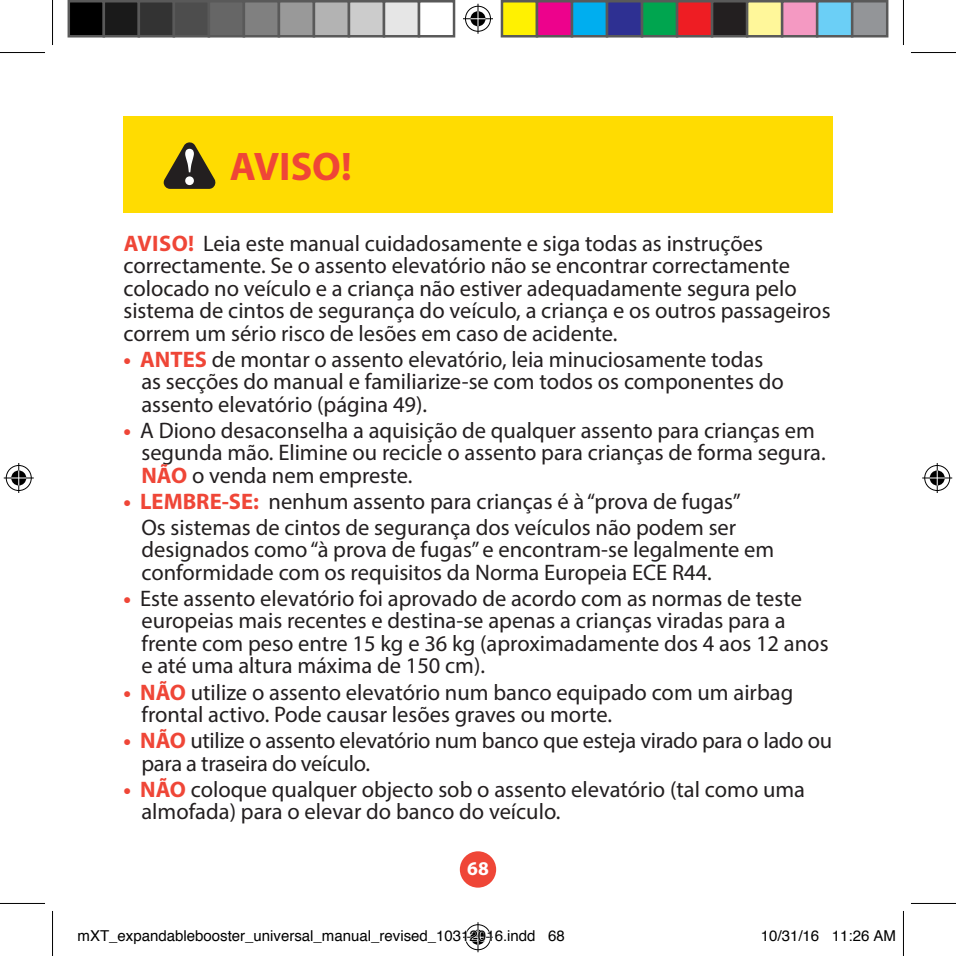
<style>
.page{position:relative;width:956px;height:956px;background:#fff}
.page>*{position:absolute;margin:0;border:0;box-sizing:border-box;transform-origin:0 0}
.t1{font:700 40px "Myriad Pro";color:#ef4637}
.t2{font:22.5px/22.5px "Myriad Pro";color:#231f20}
.t3{font:700 19.5px "Myriad Pro";color:#fff}
.t4{font:15px "Helvetica";color:#000}
.s1{font-weight:700;color:#ef4637}
</style>
<div class="page">
<div style="left:460px;top:851px;width:36px;height:36px;background:#ef4637;border-radius:50%"></div>
<div style="left:123px;top:116px;width:709px;height:97px;background:#ffdc01"></div>
<svg style="left:164px;top:142px;width:52px;height:47px"></svg>
<hr style="left:0;top:52px;width:45px;height:1px;background:#000">
<hr style="left:910px;top:52px;width:45px;height:1px;background:#000">
<hr style="left:0;top:902px;width:45px;height:1px;background:#000">
<hr style="left:910px;top:902px;width:45px;height:1px;background:#000">
<hr style="left:52px;top:0;width:1px;height:45px;background:#000">
<hr style="left:52px;top:910px;width:1px;height:45px;background:#000">
<hr style="left:902px;top:0;width:1px;height:45px;background:#000">
<hr style="left:902px;top:910px;width:1px;height:45px;background:#000">
<div style="left:464px;top:5px;width:28px;height:28px;border:3px solid #fff;border-radius:50%"></div>
<hr style="left:463px;top:17px;width:30px;height:3px;background:#fff">
<hr style="left:476px;top:4px;width:3px;height:30px;background:#fff">
<div style="left:469px;top:10px;width:18px;height:18px;border:3px solid #fff;border-radius:50%"></div>
<div style="left:465px;top:6px;width:26px;height:26px;border:1px solid #000;border-radius:50%"></div>
<hr style="left:463px;top:18px;width:30px;height:1px;background:#000">
<hr style="left:477px;top:4px;width:1px;height:30px;background:#000">
<svg style="left:470px;top:11px;width:15px;height:15px"></svg>
<div style="left:464px;top:923px;width:28px;height:28px;border:3px solid #fff;border-radius:50%"></div>
<hr style="left:476px;top:922px;width:3px;height:30px;background:#fff">
<div style="left:469px;top:928px;width:18px;height:18px;border:3px solid #fff;border-radius:50%"></div>
<div style="left:465px;top:924px;width:26px;height:25px;border:1px solid #000;border-radius:50%"></div>
<hr style="left:477px;top:922px;width:1px;height:30px;background:#000">
<div style="left:5px;top:464px;width:28px;height:28px;border:3px solid #fff;border-radius:50%"></div>
<hr style="left:4px;top:476px;width:30px;height:3px;background:#fff">
<hr style="left:17px;top:463px;width:3px;height:30px;background:#fff">
<div style="left:10px;top:469px;width:18px;height:18px;border:3px solid #fff;border-radius:50%"></div>
<div style="left:6px;top:465px;width:26px;height:26px;border:1px solid #000;border-radius:50%"></div>
<hr style="left:4px;top:477px;width:30px;height:1px;background:#000">
<hr style="left:18px;top:463px;width:1px;height:30px;background:#000">
<svg style="left:11px;top:470px;width:15px;height:15px"></svg>
<div style="left:923px;top:464px;width:28px;height:28px;border:3px solid #fff;border-radius:50%"></div>
<hr style="left:922px;top:476px;width:30px;height:3px;background:#fff">
<hr style="left:935px;top:463px;width:3px;height:30px;background:#fff">
<div style="left:928px;top:469px;width:18px;height:18px;border:3px solid #fff;border-radius:50%"></div>
<div style="left:924px;top:465px;width:25px;height:26px;border:1px solid #000;border-radius:50%"></div>
<hr style="left:922px;top:477px;width:30px;height:1px;background:#000">
<hr style="left:936px;top:463px;width:1px;height:30px;background:#000">
<svg style="left:929px;top:470px;width:15px;height:15px"></svg>
<div style="left:69px;top:1px;width:35px;height:35px;background:#000"></div>
<div style="left:68px;top:0;width:37px;height:37px;border:2px solid #595959"></div>
<div style="left:104px;top:1px;width:35px;height:35px;background:#1a1a1a"></div>
<div style="left:102px;top:0;width:38px;height:37px;border:2px solid #595959"></div>
<div style="left:139px;top:1px;width:35px;height:35px;background:#333"></div>
<div style="left:138px;top:0;width:37px;height:37px;border:2px solid #595959"></div>
<div style="left:174px;top:1px;width:35px;height:35px;background:#4d4d4d"></div>
<div style="left:172px;top:0;width:38px;height:37px;border:2px solid #595959"></div>
<div style="left:209px;top:1px;width:35px;height:35px;background:#666"></div>
<div style="left:208px;top:0;width:37px;height:37px;border:2px solid #595959"></div>
<div style="left:244px;top:1px;width:35px;height:35px;background:#808080"></div>
<div style="left:242px;top:0;width:38px;height:37px;border:2px solid #595959"></div>
<div style="left:279px;top:1px;width:35px;height:35px;background:#999"></div>
<div style="left:278px;top:0;width:37px;height:37px;border:2px solid #595959"></div>
<div style="left:314px;top:1px;width:35px;height:35px;background:#b3b3b3"></div>
<div style="left:312px;top:0;width:38px;height:37px;border:2px solid #595959"></div>
<div style="left:349px;top:1px;width:35px;height:35px;background:#ccc"></div>
<div style="left:348px;top:0;width:37px;height:37px;border:2px solid #595959"></div>
<div style="left:384px;top:1px;width:35px;height:35px;background:#e6e6e6"></div>
<div style="left:382px;top:0;width:38px;height:37px;border:2px solid #595959"></div>
<div style="left:418px;top:0;width:37px;height:37px;border:2px solid #595959"></div>
<div style="left:502px;top:1px;width:35px;height:35px;background:#fff101"></div>
<div style="left:500px;top:0;width:38px;height:37px;border:2px solid #595959"></div>
<div style="left:537px;top:1px;width:35px;height:35px;background:#ed028c"></div>
<div style="left:535px;top:0;width:38px;height:37px;border:2px solid #595959"></div>
<div style="left:572px;top:1px;width:35px;height:35px;background:#00aeef"></div>
<div style="left:570px;top:0;width:38px;height:37px;border:2px solid #595959"></div>
<div style="left:607px;top:1px;width:35px;height:35px;background:#2e3092"></div>
<div style="left:605px;top:0;width:38px;height:37px;border:2px solid #595959"></div>
<div style="left:642px;top:1px;width:35px;height:35px;background:#00a54f"></div>
<div style="left:640px;top:0;width:38px;height:37px;border:2px solid #595959"></div>
<div style="left:677px;top:1px;width:35px;height:35px;background:#ee1d23"></div>
<div style="left:675px;top:0;width:38px;height:37px;border:2px solid #595959"></div>
<div style="left:712px;top:1px;width:35px;height:35px;background:#231f20"></div>
<div style="left:710px;top:0;width:38px;height:37px;border:2px solid #595959"></div>
<div style="left:747px;top:1px;width:35px;height:35px;background:#fff79a"></div>
<div style="left:745px;top:0;width:38px;height:37px;border:2px solid #595959"></div>
<div style="left:782px;top:1px;width:35px;height:35px;background:#f499c2"></div>
<div style="left:780px;top:0;width:38px;height:37px;border:2px solid #595959"></div>
<div style="left:817px;top:1px;width:35px;height:35px;background:#6bcff6"></div>
<div style="left:815px;top:0;width:38px;height:37px;border:2px solid #595959"></div>
<div style="left:852px;top:1px;width:35px;height:35px;background:#939598"></div>
<div style="left:850px;top:0;width:38px;height:37px;border:2px solid #595959"></div>
<svg style="left:463px;top:929px;width:30px;height:16px"></svg>
<h1 class="t1" style="left:230px;top:140px;width:123px">AVISO!</h1>
<p class="t2" style="left:123px;top:231px;width:708px"><span class="s1">AVISO!</span> Leia este manual cuidadosamente e siga todas as instruções correctamente. Se o assento elevatório não se encontrar correctamente colocado no veículo e a criança não estiver adequadamente segura pelo sistema de cintos de segurança do veículo, a criança e os outros passageiros correm um sério risco de lesões em caso de acidente.</p>
<p class="t2" style="left:141px;top:347px;width:643px;text-indent:-18px"><span class="s1">• ANTES</span> de montar o assento elevatório, leia minuciosamente todas as secções do manual e familiarize-se com todos os componentes do assento elevatório (página 49).</p>
<p class="t2" style="left:141px;top:418px;width:685px;text-indent:-18px"><span class="s1">•</span> A Diono desaconselha a aquisição de qualquer assento para crianças em segunda mão. Elimine ou recicle o assento para crianças de forma segura.<br><span class="s1">NÃO</span> o venda nem empreste.</p>
<p class="t2" style="left:123px;top:488px;width:618px;line-height:26px;text-align:center"><span class="s1">• LEMBRE-SE:</span> nenhum assento para crianças é à “prova de fugas”<br>Os sistemas de cintos de segurança dos veículos não podem ser</p>
<p class="t2" style="left:141px;top:538px;width:634px">designados como “à prova de fugas” e encontram-se legalmente em conformidade com os requisitos da Norma Europeia ECE R44.</p>
<p class="t2" style="left:141px;top:586px;width:688px;text-indent:-18px"><span class="s1">•</span> Este assento elevatório foi aprovado de acordo com as normas de teste europeias mais recentes e destina-se apenas a crianças viradas para a frente com peso entre 15 kg e 36 kg (aproximadamente dos 4 aos 12 anos e até uma altura máxima de 150 cm).</p>
<p class="t2" style="left:141px;top:680px;width:653px;text-indent:-18px"><span class="s1">• NÃO</span> utilize o assento elevatório num banco equipado com um airbag frontal activo. Pode causar lesões graves ou morte.</p>
<p class="t2" style="left:141px;top:728px;width:692px;text-indent:-18px"><span class="s1">• NÃO</span> utilize o assento elevatório num banco que esteja virado para o lado ou para a traseira do veículo.</p>
<p class="t2" style="left:141px;top:777px;width:665px;text-indent:-18px"><span class="s1">• NÃO</span> coloque qualquer objecto sob o assento elevatório (tal como uma almofada) para o elevar do banco do veículo.</p>
<p class="t3" style="left:467px;top:855px;width:23px">68</p>
<p class="t4" style="left:78px;top:924px;width:488px">mXT_expandablebooster_universal_manual_revised_10312016.indd 68</p>
<p class="t4" style="left:760px;top:924px;width:137px">10/31/16 11:26 AM</p>
</div>
